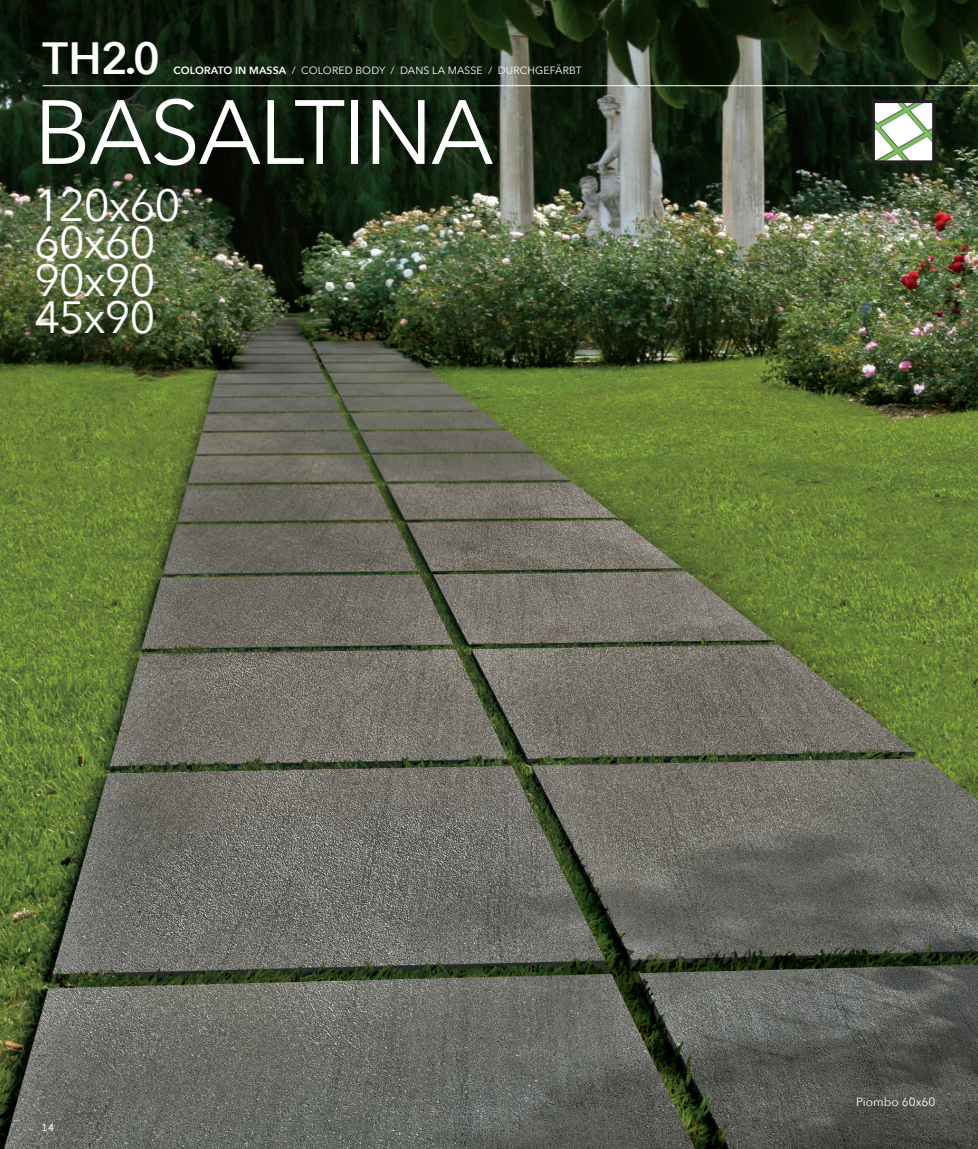
<style>
.page{position:relative;width:978px;height:1149px;background:#fff}
.page>*{position:absolute;margin:0;border:0;box-sizing:border-box;transform-origin:0 0}
.t1{font:90px "Avenir Next";letter-spacing:-.025em;color:#fff}
.t2{font:45px/37.5px "Avenir Next";letter-spacing:-.025em;color:#fff}
.t3{font:600 45px "Avenir Next";color:#fff}
.t4{font:12px "Avenir Next";color:#fff}
.t5{font:10.5px "Avenir Next";letter-spacing:.01em;color:#fff}
.t6{font:10.5px "Casper";color:#fff}
.s1{font-weight:600}
</style>
<div class="page">
<img style="left:0;top:0;width:978px;height:1148px">
<hr style="left:43px;top:85px;width:935px;height:1px;background:#fff">
<img style="left:876px;top:104px;width:55px;height:56px">
<div style="left:872px;top:100px;width:63px;height:64px;border:3px solid #231f20"></div>
<h2 class="t3" style="left:43px;top:20px;width:119px">TH2.0</h2>
<p class="t5" style="left:174px;top:62px;width:410px"><span class="s1">COLORATO IN MASSA</span> / COLORED BODY / DANS LA MASSE / DURCHGEFÄRBT</p>
<h1 class="t1" style="left:34px;top:56px;width:461px">BASALTINA</h1>
<h2 class="t2" style="left:34px;top:184px;width:148px">120x60<br>60x60<br>90x90<br>45x90</h2>
<p class="t6" style="left:43px;top:1121px;width:13px">14</p>
<p class="t4" style="left:856px;top:1091px;width:81px">Piombo 60x60</p>
</div>
